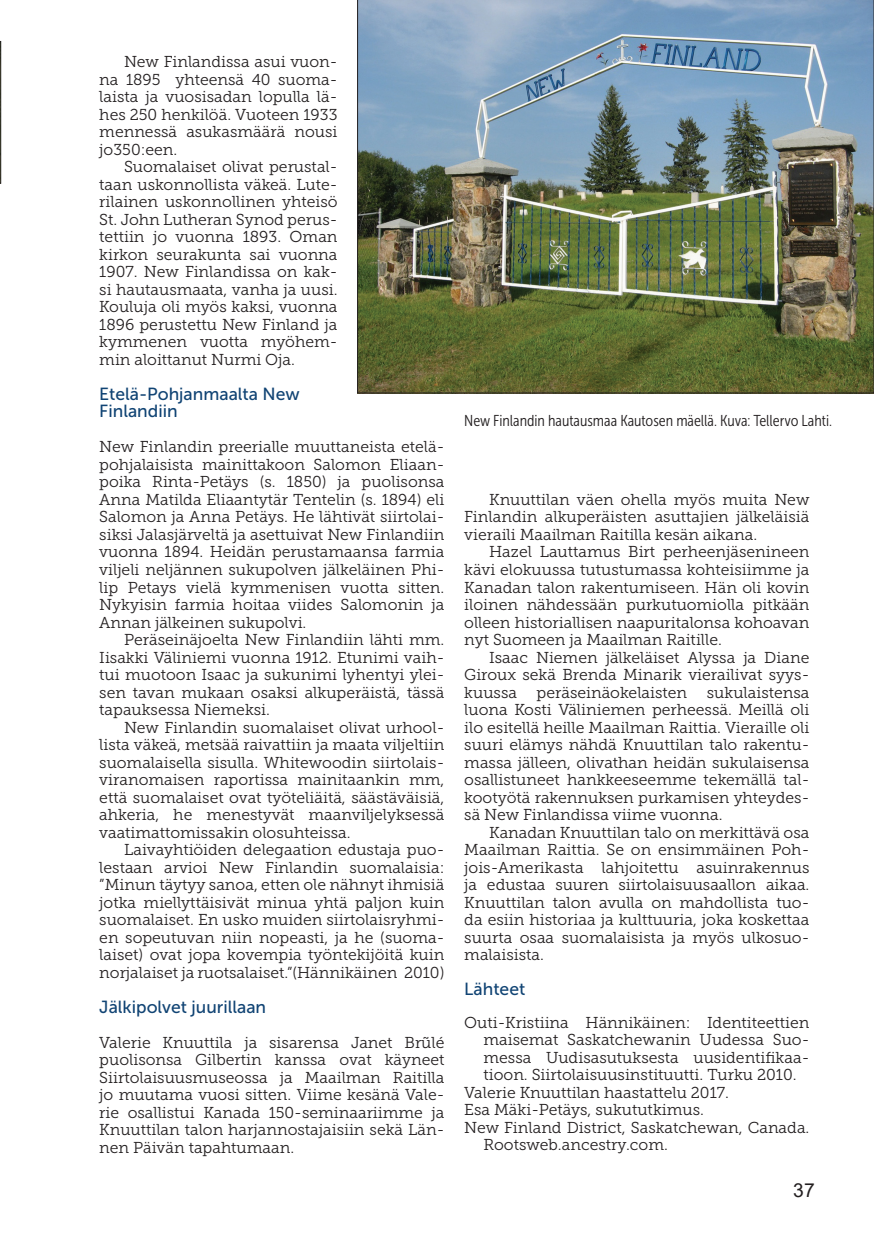
<style>
.page{position:relative;width:874px;height:1241px;background:#fff}
.page>*{position:absolute;margin:0;border:0;box-sizing:border-box;transform-origin:0 0}
.t1{font:19.25px "Arial";color:#231f20}
.Otsikko_1{font:17.5px/17.5px "Museo Sans 500";color:#114474}
.Leipäteksti{font:15.75px/17.5px "Museo Slab 300";color:#231f20;text-align:justify}
.Leipäteksti_eka{font:15.75px/17.5px "Museo Slab 300";color:#231f20;text-align:justify}
.Luettelo{font:15.75px/17.5px "Museo Slab 300";color:#231f20;text-align:justify}
.Kuvateksti{font:15.75px "Museo Sans Cond 300";color:#231f20}
</style>
<div class="page">
<svg style="left:0;top:41px;width:1px;height:143px"></svg>
<img style="left:357px;top:0;width:516px;height:393px">
<p class="Leipäteksti" style="left:99px;top:53px;width:240px;text-indent:25px">New Finlandissa asui vuon&shy;na 1895 yhteensä 40 suoma&shy;laista ja vuosisadan lopulla lä&shy;hes 250 henkilöä. Vuoteen 1933 mennessä asukasmäärä nousi jo350:een.</p>
<p class="Leipäteksti" style="left:99px;top:158px;width:240px;text-indent:25px">Suomalaiset olivat perustal&shy;taan uskonnollista väkeä. Lute&shy;rilainen uskonnollinen yhteisö St. John Lutheran Synod perus&shy;tettiin jo vuonna 1893. Oman kirkon seurakunta sai vuonna 1907. New Finlandissa on kak&shy;si hautausmaata, vanha ja uusi.<br>Kouluja oli myös kaksi, vuonna 1896 perustettu New Finland ja kymmenen vuotta myöhem&shy;min aloittanut Nurmi Oja.</p>
<p class="Otsikko_1" style="left:99px;top:385px;width:202px">Etelä-Pohjanmaalta New<br>Finlandiin</p>
<p class="Leipäteksti_eka" style="left:99px;top:438px;width:346px">New Finlandin preerialle muuttaneista etelä&shy;pohjalaisista mainittakoon Salomon Eliaan&shy;poika Rinta-Petäys (s. 1850) ja puolisonsa Anna Matilda Eliaantytär Tentelin (s. 1894) eli Salomon ja Anna Petäys. He lähtivät siirtolai&shy;siksi Jalasjärveltä ja asettuivat New Finlandiin vuonna 1894. Heidän perustamaansa farmia viljeli neljännen sukupolven jälkeläinen Phi&shy;lip Petays vielä kymmenisen vuotta sitten.<br>Nykyisin farmia hoitaa viides Salomonin ja Annan jälkeinen sukupolvi.</p>
<p class="Leipäteksti" style="left:99px;top:631px;width:346px;text-indent:25px">Peräseinäjoelta New Finlandiin lähti mm.<br>Iisakki Väliniemi vuonna 1912. Etunimi vaih&shy;tui muotoon Isaac ja sukunimi lyhentyi ylei&shy;sen tavan mukaan osaksi alkuperäistä, tässä tapauksessa Niemeksi.</p>
<p class="Leipäteksti" style="left:99px;top:718px;width:346px;text-indent:25px">New Finlandin suomalaiset olivat urhool&shy;lista väkeä, metsää raivattiin ja maata viljeltiin suomalaisella sisulla. Whitewoodin siirtolais&shy;viranomaisen raportissa mainitaankin mm, että suomalaiset ovat työteliäitä, säästäväisiä, ahkeria, he menestyvät maanviljelyksessä vaatimattomissakin olosuhteissa.</p>
<p class="Leipäteksti" style="left:99px;top:841px;width:346px;text-indent:25px">Laivayhtiöiden delegaation edustaja puo&shy;lestaan arvioi New Finlandin suomalaisia: ”Minun täytyy sanoa, etten ole nähnyt ihmisiä jotka miellyttäisivät minua yhtä paljon kuin suomalaiset. En usko muiden siirtolaisryhmi&shy;en sopeutuvan niin nopeasti, ja he (suoma&shy;laiset) ovat jopa kovempia työntekijöitä kuin norjalaiset ja ruotsalaiset.”(Hännikäinen 2010)</p>
<p class="Otsikko_1" style="left:99px;top:997px;width:168px">Jälkipolvet juurillaan</p>
<p class="Leipäteksti_eka" style="left:99px;top:1033px;width:346px">Valerie Knuuttila ja sisarensa Janet Brũlé puolisonsa Gilbertin kanssa ovat käyneet Siirtolaisuusmuseossa ja Maailman Raitilla jo muutama vuosi sitten. Viime kesänä Vale&shy;rie osallistui Kanada 150-seminaariimme ja Knuuttilan talon harjannostajaisiin sekä Län&shy;nen Päivän tapahtumaan.</p>
<p class="Kuvateksti" style="left:464px;top:412px;width:369px">New Finlandin hautausmaa Kautosen mäellä. Kuva: Tellervo Lahti.</p>
<p class="Leipäteksti" style="left:464px;top:491px;width:346px;text-indent:25px">Knuuttilan väen ohella myös muita New Finlandin alkuperäisten asuttajien jälkeläisiä vieraili Maailman Raitilla kesän aikana.</p>
<p class="Leipäteksti" style="left:464px;top:543px;width:346px;text-indent:25px">Hazel Lauttamus Birt perheenjäsenineen kävi elokuussa tutustumassa kohteisiimme ja Kanadan talon rakentumiseen. Hän oli kovin iloinen nähdessään purkutuomiolla pitkään olleen historiallisen naapuritalonsa kohoavan nyt Suomeen ja Maailman Raitille.</p>
<p class="Leipäteksti" style="left:464px;top:648px;width:346px;text-indent:25px">Isaac Niemen jälkeläiset Alyssa ja Diane Giroux sekä Brenda Minarik vierailivat syys&shy;kuussa peräseinäokelaisten sukulaistensa luona Kosti Väliniemen perheessä. Meillä oli ilo esitellä heille Maailman Raittia. Vieraille oli suuri elämys nähdä Knuuttilan talo rakentu&shy;massa jälleen, olivathan heidän sukulaisensa osallistuneet hankkeeseemme tekemällä tal&shy;kootyötä rakennuksen purkamisen yhteydes&shy;sä New Finlandissa viime vuonna.</p>
<p class="Leipäteksti" style="left:464px;top:823px;width:346px;text-indent:25px">Kanadan Knuuttilan talo on merkittävä osa Maailman Raittia. Se on ensimmäinen Poh&shy;jois-Amerikasta lahjoitettu asuinrakennus ja edustaa suuren siirtolaisuusaallon aikaa.<br>Knuuttilan talon avulla on mahdollista tuo&shy;da esiin historiaa ja kulttuuria, joka koskettaa suurta osaa suomalaisista ja myös ulkosuo&shy;malaisista.</p>
<p class="Otsikko_1" style="left:464px;top:980px;width:63px">Lähteet</p>
<p class="Luettelo" style="left:483px;top:1013px;width:327px;text-indent:-19px">Outi-Kristiina Hännikäinen: Identiteettien maisemat Saskatchewanin Uudessa Suo&shy;messa Uudisasutuksesta uusidentifikaa&shy;tioon. Siirtolaisuusinstituutti. Turku 2010.</p>
<p class="Luettelo" style="left:464px;top:1083px;width:266px">Valerie Knuuttilan haastattelu 2017.</p>
<p class="Luettelo" style="left:464px;top:1100px;width:241px">Esa Mäki-Petäys, sukututkimus.</p>
<p class="Luettelo" style="left:483px;top:1118px;width:327px;text-indent:-19px">New Finland District, Saskatchewan, Canada.<br>Rootsweb.ancestry.com.</p>
<p class="t1" style="left:792px;top:1176px;width:23px">37</p>
</div>
